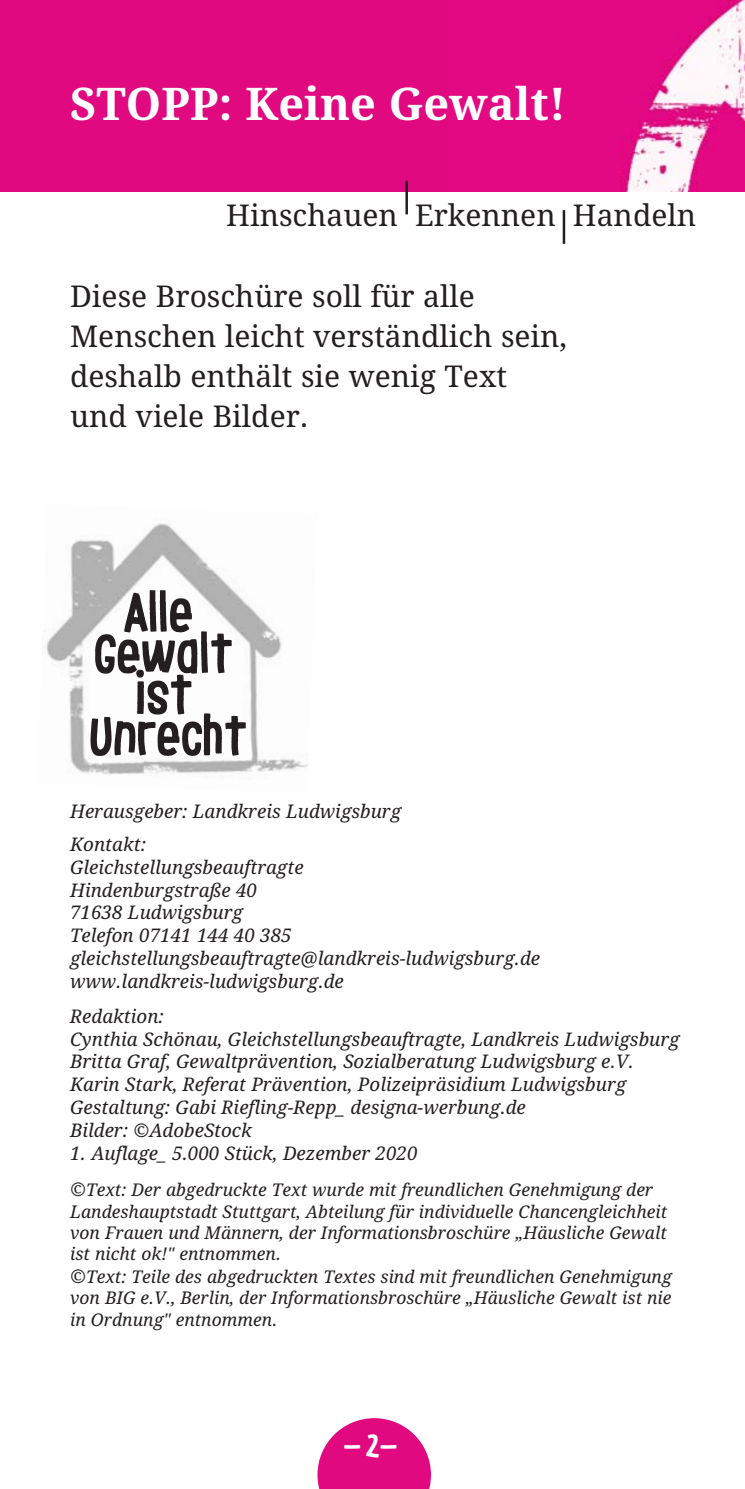
<style>
.page{position:relative;width:745px;height:1489px;background:#fff}
.page>*{position:absolute;margin:0;border:0;box-sizing:border-box;transform-origin:0 0}
.t1{font:51.5px/41.2px "Le Osler Rough";color:#231f20;text-align:center}
.t2{font:700 45px "Droid Serif";color:#fff}
.t3{font:30px/40px "Droid Serif";color:#231f20}
.t4{font:30px "Le Osler Rough";color:#fff}
.t5{font:italic 18.75px/22.8px "Droid Serif";color:#231f20}
.t6{font:italic 17.5px/21.5px "Droid Serif";color:#231f20}
.s1{font-size:18.75px}
</style>
<div class="page">
<img style="left:46px;top:523px;width:262px;height:253px">
<div style="left:0;top:0;width:743px;height:192px;background:#e10980"></div>
<img style="left:621px;top:0;width:122px;height:192px">
<hr style="left:405px;top:181px;width:2px;height:33px;background:#231f20">
<hr style="left:562px;top:210px;width:3px;height:34px;background:#231f20">
<svg style="left:317px;top:1418px;width:113px;height:70px"></svg>
<h2 class="t2" style="left:70px;top:86px;width:497px">STOPP: Keine Gewalt!</h2>
<h3 class="t3" style="left:226px;top:198px;width:471px">Hinschauen Erkennen Handeln</h3>
<h3 class="t3" style="left:70px;top:279px;width:498px">Diese Broschüre soll für alle<br>Menschen leicht verständlich sein, deshalb enthält sie wenig Text und viele Bilder.</h3>
<h1 class="t1" style="left:91px;top:594px;width:159px">Alle<br>Gewalt ist<br>Unrecht</h1>
<p class="t5" style="left:70px;top:797px;width:332px;line-height:32.8px">Herausgeber: Landkreis Ludwigsburg<br>Kontakt:</p>
<p class="t5" style="left:70px;top:857px;width:471px">Gleichstellungsbeauftragte<br>Hindenburgstraße 40<br>71638 Ludwigsburg<br>Telefon 07141 144 40 385 gleichstellungsbeauftragte@landkreis-ludwigsburg.de www.landkreis-ludwigsburg.de</p>
<p class="t5" style="left:70px;top:1006px;width:610px">Redaktion:<br>Cynthia Schönau, Gleichstellungsbeauftragte, Landkreis Ludwigsburg Britta Graf, Gewaltprävention, Sozialberatung Ludwigsburg e.V.<br>Karin Stark, Referat Prävention, Polizeipräsidium Ludwigsburg Gestaltung: Gabi Riefling-Repp_ designa-werbung.de<br>Bilder: ©AdobeStock</p>
<p class="t5" style="left:70px;top:1143px;width:348px">1. Auflage_ 5.000 Stück, Dezember 2020</p>
<p class="t6" style="left:70px;top:1180px;width:602px"><span class="s1">©</span>Text: Der abgedruckte Text wurde mit freundlichen Genehmigung der Landeshauptstadt Stuttgart, Abteilung für individuelle Chancengleichheit von Frauen und Männern, der Informationsbroschüre „Häusliche Gewalt ist nicht ok!" entnommen.<br><span class="s1">©</span>Text: Teile des abgedruckten Textes sind mit freundlichen Genehmigung von BIG e.V., Berlin, der Informationsbroschüre „Häusliche Gewalt ist nie in Ordnung" entnommen.</p>
<h3 class="t4" style="left:344px;top:1433px;width:56px">-2-</h3>
</div>
